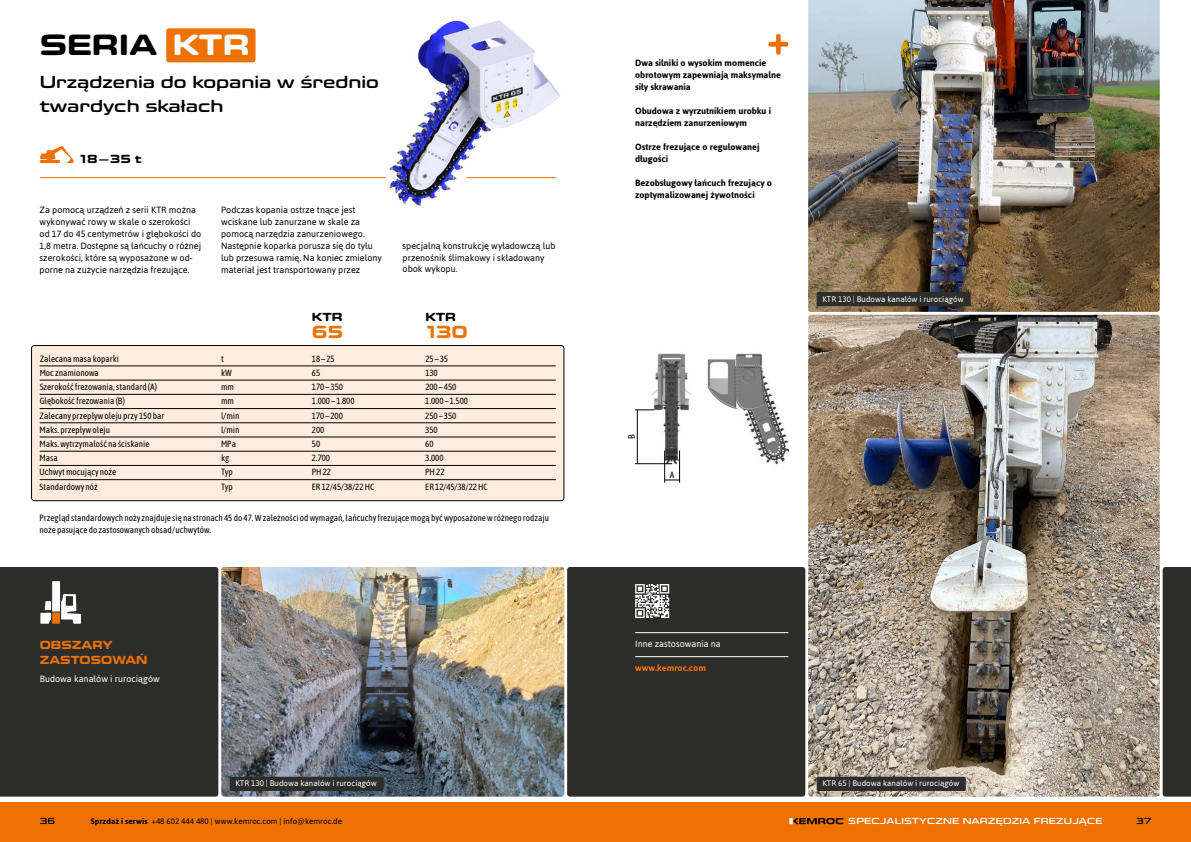
<style>
.page{position:relative;width:1191px;height:842px;background:#fff}
.page>*{position:absolute;margin:0;border:0;box-sizing:border-box;transform-origin:0 0}
.t1{font:700 30px "Eurostile Candy LT Pro";letter-spacing:.01em;color:#000;scale:.95 1}
.t2{font:600 18px/24px "Eurostile Candy LT Pro";color:#000;scale:.95 1}
.t3{font:700 18px "Eurostile Candy LT Pro";color:#ee7203;scale:.95 1}
.t4{font:700 12px/15px "Eurostile Candy LT Pro";letter-spacing:.01em;color:#ee7203;scale:.9 1}
.t5{font:700 12px "Eurostile Candy LT Pro";color:#000;scale:.95 1}
.t6{font:9px/12px "Asap Condensed";color:#000}
.t7{font:9px/12px "Asap";color:#000}
.t8{font:700 9px/12px "Asap";color:#000}
.t9{font:9px "Asap";color:#fff}
.t10{font:600 9px "Eurostile Candy LT Pro";letter-spacing:.025em;color:#fff;scale:.95 1}
.t11{font:700 9px "Asap";color:#ee7203}
.t12{font:600 9px "Eurostile Candy LT Pro";color:#000;scale:.95 1}
.t13{font:8px "Asap";color:#fff}
.t14{font:8px "Asap";color:#000}
.s1{color:#fff}
.s2{font-weight:700}
</style>
<div class="page">
<div style="left:0;top:802px;width:1191px;height:40px;background:#ee7203"></div>
<svg style="left:789px;top:818px;width:55px;height:6px"></svg>
<img style="left:221px;top:567px;width:343px;height:230px">
<div style="left:32px;top:345px;width:532px;height:156px;background:#feedde;border-radius:3px"></div>
<div style="left:31px;top:345px;width:533px;height:156px;border:1px solid #000;border-radius:3px"></div>
<hr style="left:40px;top:366px;width:181px;height:1px;background:#000">
<hr style="left:221px;top:366px;width:91px;height:1px;background:#000">
<hr style="left:312px;top:366px;width:113px;height:1px;background:#000">
<hr style="left:425px;top:366px;width:131px;height:1px;background:#000">
<hr style="left:40px;top:380px;width:181px;height:1px;background:#000">
<hr style="left:221px;top:380px;width:91px;height:1px;background:#000">
<hr style="left:312px;top:380px;width:113px;height:1px;background:#000">
<hr style="left:425px;top:380px;width:131px;height:1px;background:#000">
<hr style="left:40px;top:394px;width:181px;height:1px;background:#000">
<hr style="left:221px;top:394px;width:91px;height:1px;background:#000">
<hr style="left:312px;top:394px;width:113px;height:1px;background:#000">
<hr style="left:425px;top:394px;width:131px;height:1px;background:#000">
<hr style="left:40px;top:408px;width:181px;height:1px;background:#000">
<hr style="left:221px;top:408px;width:91px;height:1px;background:#000">
<hr style="left:312px;top:408px;width:113px;height:1px;background:#000">
<hr style="left:425px;top:408px;width:131px;height:1px;background:#000">
<hr style="left:40px;top:437px;width:181px;height:1px;background:#000">
<hr style="left:221px;top:437px;width:91px;height:1px;background:#000">
<hr style="left:312px;top:437px;width:113px;height:1px;background:#000">
<hr style="left:425px;top:437px;width:131px;height:1px;background:#000">
<hr style="left:40px;top:451px;width:181px;height:1px;background:#000">
<hr style="left:221px;top:451px;width:91px;height:1px;background:#000">
<hr style="left:312px;top:451px;width:113px;height:1px;background:#000">
<hr style="left:425px;top:451px;width:131px;height:1px;background:#000">
<hr style="left:40px;top:465px;width:181px;height:1px;background:#000">
<hr style="left:221px;top:465px;width:91px;height:1px;background:#000">
<hr style="left:312px;top:465px;width:113px;height:1px;background:#000">
<hr style="left:425px;top:465px;width:131px;height:1px;background:#000">
<hr style="left:40px;top:479px;width:181px;height:1px;background:#000">
<hr style="left:221px;top:479px;width:91px;height:1px;background:#000">
<hr style="left:312px;top:479px;width:113px;height:1px;background:#000">
<hr style="left:425px;top:479px;width:131px;height:1px;background:#000">
<hr style="left:40px;top:422px;width:181px;height:1px;background:#000">
<hr style="left:221px;top:422px;width:91px;height:1px;background:#000">
<hr style="left:312px;top:422px;width:113px;height:1px;background:#000">
<hr style="left:425px;top:422px;width:131px;height:1px;background:#000">
<svg style="left:40px;top:146px;width:34px;height:17px"></svg>
<div style="left:1162px;top:567px;width:29px;height:230px;background:#2d2d2c"></div>
<div style="left:0;top:567px;width:218px;height:230px;background:#2d2d2c"></div>
<div style="left:567px;top:567px;width:238px;height:230px;background:#2d2d2c;border-radius:3px"></div>
<svg style="left:768px;top:34px;width:20px;height:21px"></svg>
<img style="left:642px;top:353px;width:148px;height:117px">
<hr style="left:637px;top:410px;width:1px;height:54px;background:#000">
<hr style="left:679px;top:450px;width:1px;height:33px;background:#000">
<hr style="left:664px;top:451px;width:1px;height:32px;background:#000">
<svg style="left:664px;top:480px;width:15px;height:1px"></svg>
<svg style="left:635px;top:410px;width:19px;height:1px"></svg>
<hr style="left:635px;top:463px;width:37px;height:1px;background:#000">
<img style="left:808px;top:315px;width:351px;height:482px">
<img style="left:808px;top:0;width:351px;height:312px">
<div style="left:52px;top:581px;width:8px;height:30px;background:#fff"></div>
<div style="left:52px;top:612px;width:8px;height:12px;background:#ee7203"></div>
<svg style="left:40px;top:601px;width:11px;height:23px"></svg>
<svg style="left:61px;top:594px;width:20px;height:30px"></svg>
<div style="left:230px;top:777px;width:154px;height:14px;background:#2d2d2c"></div>
<div style="left:816px;top:777px;width:149px;height:14px;background:#2d2d2c"></div>
<div style="left:816px;top:292px;width:154px;height:14px;background:#2d2d2c"></div>
<div style="left:166px;top:28px;width:89px;height:34px;background:#ee7203;border-radius:3px"></div>
<img style="left:376px;top:20px;width:184px;height:186px">
<hr style="left:467px;top:177px;width:88px;height:1px;background:#ee7203">
<hr style="left:40px;top:177px;width:346px;height:1px;background:#ee7203">
<hr style="left:635px;top:632px;width:153px;height:1px;background:#fff">
<hr style="left:635px;top:656px;width:153px;height:1px;background:#fff">
<svg style="left:635px;top:584px;width:34px;height:34px"></svg>
<h1 class="t1" style="left:40px;top:28px;width:222px">SERIA <span class="s1">KTR</span></h1>
<h2 class="t2" style="left:40px;top:70px;width:359px">Urządzenia do kopania w średnio twardych skałach</h2>
<h3 class="t5" style="left:79px;top:152px;width:67px">18–35 t</h3>
<p class="t7" style="left:40px;top:203px;width:163px">Za pomocą urządzeń z serii KTR można wykonywać rowy w skale o szerokości od 17 do 45 centymetrów i głębokości do 1,8 metra. Dostępne są łańcuchy o różnej szerokości, które są wyposażone w od&shy;porne na zużycie narzędzia frezujące.</p>
<p class="t7" style="left:221px;top:203px;width:162px">Podczas kopania ostrze tnące jest wciskane lub zanurzane w skale za pomocą narzędzia zanurzeniowego.<br>Następnie koparka porusza się do tyłu lub przesuwa ramię. Na koniec zmielony materiał jest transportowany przez</p>
<h3 class="t5" style="left:312px;top:310px;width:34px">KTR</h3>
<h2 class="t3" style="left:312px;top:321px;width:34px">65</h2>
<p class="t7" style="left:402px;top:239px;width:154px">specjalną konstrukcję wyładowczą lub przenośnik ślimakowy i składowany obok wykopu.</p>
<h3 class="t5" style="left:425px;top:310px;width:34px">KTR</h3>
<h2 class="t3" style="left:425px;top:321px;width:46px">130</h2>
<p class="t6" style="left:40px;top:352px;width:81px">Zalecana masa koparki</p>
<p class="t6" style="left:221px;top:352px;width:4px">t</p>
<p class="t6" style="left:312px;top:352px;width:24px">18–25</p>
<p class="t6" style="left:425px;top:352px;width:24px">25–35</p>
<p class="t6" style="left:40px;top:366px;width:61px">Moc znamionowa</p>
<p class="t6" style="left:221px;top:366px;width:12px">kW</p>
<p class="t6" style="left:312px;top:366px;width:10px">65</p>
<p class="t6" style="left:425px;top:366px;width:14px">130</p>
<p class="t6" style="left:40px;top:381px;width:119px">Szerokość frezowania, standard (A)</p>
<p class="t6" style="left:221px;top:381px;width:14px">mm</p>
<p class="t6" style="left:312px;top:381px;width:33px">170 – 350</p>
<p class="t6" style="left:425px;top:381px;width:33px">200 – 450</p>
<p class="t6" style="left:40px;top:395px;width:87px">Głębokość frezowania (B)</p>
<p class="t6" style="left:221px;top:395px;width:14px">mm</p>
<p class="t6" style="left:312px;top:395px;width:44px">1.000 – 1.800</p>
<p class="t6" style="left:425px;top:395px;width:44px">1.000 – 1.500</p>
<p class="t6" style="left:40px;top:409px;width:126px">Zalecany przepływ oleju przy 150 bar</p>
<p class="t6" style="left:221px;top:409px;width:20px">l/min</p>
<p class="t6" style="left:312px;top:409px;width:33px">170 – 200</p>
<p class="t6" style="left:425px;top:409px;width:33px">250 – 350</p>
<p class="t6" style="left:40px;top:423px;width:72px">Maks. przepływ oleju</p>
<p class="t6" style="left:221px;top:423px;width:20px">l/min</p>
<p class="t6" style="left:312px;top:423px;width:14px">200</p>
<p class="t6" style="left:425px;top:423px;width:14px">350</p>
<p class="t6" style="left:40px;top:437px;width:111px">Maks. wytrzymałość na ściskanie</p>
<p class="t6" style="left:221px;top:437px;width:16px">MPa</p>
<p class="t6" style="left:312px;top:437px;width:10px">50</p>
<p class="t6" style="left:425px;top:437px;width:10px">60</p>
<p class="t6" style="left:40px;top:452px;width:20px">Masa</p>
<p class="t6" style="left:221px;top:452px;width:10px">kg</p>
<p class="t6" style="left:312px;top:452px;width:20px">2.700</p>
<p class="t6" style="left:425px;top:452px;width:20px">3.000</p>
<p class="t6" style="left:40px;top:466px;width:78px">Uchwyt mocujący noże</p>
<p class="t6" style="left:221px;top:466px;width:13px">Typ</p>
<p class="t6" style="left:312px;top:466px;width:21px">PH 22</p>
<p class="t6" style="left:425px;top:466px;width:21px">PH 22</p>
<p class="t6" style="left:40px;top:480px;width:60px">Standardowy nóż</p>
<p class="t6" style="left:221px;top:480px;width:13px">Typ</p>
<p class="t6" style="left:312px;top:480px;width:64px">ER 12/45/38/22 HC</p>
<p class="t6" style="left:425px;top:480px;width:64px">ER 12/45/38/22 HC</p>
<p class="t6" style="left:40px;top:511px;width:511px">Przegląd standardowych noży znajduje się na stronach 45 do 47. W zależności od wymagań, łańcuchy frezujące mogą być wyposażone w różnego rodzaju noże pasujące do zastosowanych obsad/uchwytów.</p>
<h3 class="t4" style="left:40px;top:638px;width:121px">OBSZARY<br>ZASTOSOWAŃ</h3>
<p class="t9" style="left:40px;top:673px;width:122px">Budowa kanałów i rurociągów</p>
<p class="t8" style="left:635px;top:57px;width:147px">Dwa silniki o wysokim momencie obrotowym zapewniają maksymalne siły skrawania</p>
<p class="t8" style="left:635px;top:105px;width:138px">Obudowa z wyrzutnikiem urobku i narzędziem zanurzeniowym</p>
<p class="t8" style="left:635px;top:141px;width:126px">Ostrze frezujące o regulowanej długości</p>
<p class="t8" style="left:635px;top:177px;width:138px">Bezobsługowy łańcuch frezujący o zoptymalizowanej żywotności</p>
<p class="t13" style="left:822px;top:294px;width:143px">KTR 130 | Budowa kanałów i rurociągów</p>
<p class="t6" style="left:625px;top:439px;width:6px;rotate:-90deg">B</p>
<p class="t6" style="left:670px;top:468px;width:6px">A</p>
<p class="t9" style="left:635px;top:638px;width:87px">Inne zastosowania na</p>
<p class="t11" style="left:635px;top:662px;width:72px">www.kemroc.com</p>
<p class="t13" style="left:235px;top:778px;width:143px">KTR 130 | Budowa kanałów i rurociągów</p>
<p class="t13" style="left:822px;top:778px;width:139px">KTR 65 | Budowa kanałów i rurociągów</p>
<p class="t12" style="left:40px;top:816px;width:18px">36</p>
<p class="t14" style="left:91px;top:816px;width:253px"><span class="s2">Sprzdaż i serwis</span> +48 602 444 480 | www.kemroc.com | info@kemroc.de</p>
<p class="t10" style="left:848px;top:816px;width:269px">SPECJALISTYCZNE NARZĘDZIA FREZUJĄCE</p>
<p class="t12" style="left:1136px;top:816px;width:17px">37</p>
</div>
